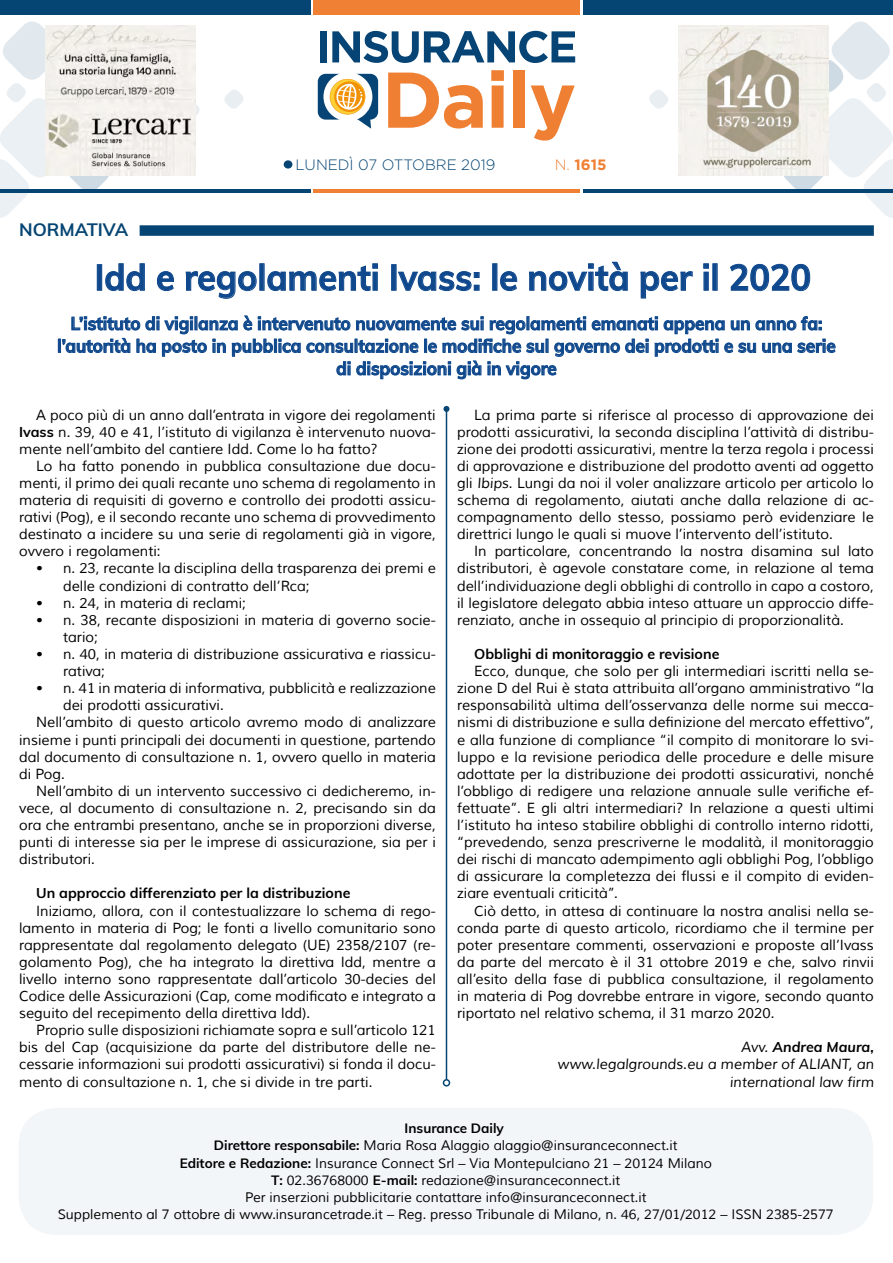
<style>
.page{position:relative;width:893px;height:1263px;background:#fff}
.page>*{position:absolute;margin:0;border:0;box-sizing:border-box;transform-origin:0 0}
.t1{font:700 36px "Muli";color:#0f488c;scale:.95 1}
.t2{font:700 18px/22.5px "Muli";color:#0f488c;text-align:center;scale:.95 1}
.t3{font:700 18px "Muli";color:#054573}
.t4{font:300 15px "Gotham";color:#054573}
.t5{font:700 15px "Gotham";color:#f08033}
.t6{font:14.25px/17.1px "Muli";color:#000;text-align:justify}
.t7{font:700 14.25px "Muli";color:#000}
.t8{font:italic 14.25px/17.1px "Muli";color:#000;text-align:right}
.t9{font:13.5px "Muli";color:#000}
.t10{font:700 13.5px "Muli";color:#000}
.s1{font-weight:300}
.s2{font-weight:700}
.s3{font-style:italic}
</style>
<div class="page">
<div style="left:0;top:0;width:310px;height:15px;background:#054573"></div>
<div style="left:313px;top:0;width:266px;height:15px;background:#f08033"></div>
<hr style="left:0;top:189px;width:310px;height:3px;background:#054573">
<hr style="left:313px;top:189px;width:266px;height:3px;background:#f08033">
<div style="left:284px;top:160px;width:8px;height:9px;background:#054573;border-radius:50%"></div>
<svg style="left:649px;top:90px;width:19px;height:19px"></svg>
<svg style="left:224px;top:90px;width:20px;height:19px"></svg>
<svg style="left:691px;top:21px;width:202px;height:197px"></svg>
<svg style="left:0;top:21px;width:202px;height:197px"></svg>
<svg style="left:318px;top:74px;width:60px;height:55px"></svg>
<svg style="left:388px;top:73px;width:95px;height:56px"></svg>
<svg style="left:491px;top:70px;width:13px;height:58px"></svg>
<div style="left:513px;top:70px;width:12px;height:58px;background:#ef7f32"></div>
<svg style="left:531px;top:85px;width:44px;height:56px"></svg>
<div style="left:320px;top:31px;width:6px;height:31px;background:#054474"></div>
<svg style="left:332px;top:31px;width:243px;height:32px"></svg>
<hr style="left:583px;top:189px;width:310px;height:3px;background:#054573">
<div style="left:583px;top:0;width:310px;height:15px;background:#054573"></div>
<img style="left:678px;top:26px;width:150px;height:150px">
<img style="left:46px;top:26px;width:150px;height:150px">
<div style="left:18px;top:1108px;width:855px;height:127px;background:#f3f6f8;border-radius:38px"></div>
<hr style="left:446px;top:409px;width:1px;height:671px;background:#054573">
<svg style="left:443px;top:406px;width:6px;height:6px"></svg>
<div style="left:443px;top:1079px;width:7px;height:7px;border:2px solid #054573;border-radius:50%"></div>
<div style="left:140px;top:225px;width:734px;height:11px;background:#054573"></div>
<div style="left:97px;top:264px;width:5px;height:27px;border:1px solid #0f488c"></div>
<svg style="left:105px;top:263px;width:40px;height:28px"></svg>
<svg style="left:157px;top:271px;width:17px;height:20px"></svg>
<svg style="left:185px;top:271px;width:72px;height:28px"></svg>
<svg style="left:267px;top:263px;width:111px;height:28px"></svg>
<div style="left:391px;top:264px;width:5px;height:27px;border:1px solid #0f488c"></div>
<svg style="left:398px;top:271px;width:82px;height:20px"></svg>
<div style="left:492px;top:263px;width:5px;height:28px;border:1px solid #0f488c"></div>
<svg style="left:500px;top:271px;width:17px;height:20px"></svg>
<svg style="left:529px;top:262px;width:99px;height:29px"></svg>
<svg style="left:640px;top:271px;width:53px;height:28px"></svg>
<div style="left:704px;top:272px;width:5px;height:19px;border:1px solid #0f488c"></div>
<svg style="left:703px;top:263px;width:6px;height:6px"></svg>
<svg style="left:730px;top:264px;width:80px;height:27px"></svg>
<div style="left:58px;top:339px;width:3px;height:14px;border:1px solid #0f488c"></div>
<svg style="left:62px;top:316px;width:773px;height:63px"></svg>
<p class="t4" style="left:296px;top:157px;width:201px">LUNEDÌ 07 OTTOBRE 2019</p>
<p class="t5" style="left:555px;top:156px;width:53px"><span class="s1">N.</span> 1615</p>
<p class="t3" style="left:19px;top:216px;width:111px">NORMATIVA</p>
<h1 class="t1" style="left:95px;top:251px;width:756px">Idd e regolamenti Ivass: le novità per il 2020</h1>
<p class="t2" style="left:57px;top:311px;width:821px">L’istituto di vigilanza è intervenuto nuovamente sui regolamenti emanati appena un anno fa: l’autorità ha posto in pubblica consultazione le modifiche sul governo dei prodotti e su una serie di disposizioni già in vigore</p>
<p class="t6" style="left:19px;top:406px;width:418px;text-indent:17px">A poco più di un anno dall’entrata in vigore dei regolamenti <span class="s2">Ivass</span> n. 39, 40 e 41, l’istituto di vigilanza è intervenuto nuova&shy;mente nell’ambito del cantiere Idd. Come lo ha fatto?</p>
<p class="t6" style="left:19px;top:458px;width:418px;text-indent:17px">Lo ha fatto ponendo in pubblica consultazione due docu&shy;menti, il primo dei quali recante uno schema di regolamento in materia di requisiti di governo e controllo dei prodotti assicu&shy;rativi (Pog), e il secondo recante uno schema di provvedimento destinato a incidere su una serie di regolamenti già in vigore, ovvero i regolamenti:</p>
<p class="t6" style="left:63px;top:560px;width:374px;text-indent:-27px">• n. 23, recante la disciplina della trasparenza dei premi e delle condizioni di contratto dell’Rca;</p>
<p class="t6" style="left:36px;top:594px;width:211px">• n. 24, in materia di reclami;</p>
<p class="t6" style="left:63px;top:612px;width:374px;text-indent:-27px">• n. 38, recante disposizioni in materia di governo socie&shy;tario;</p>
<p class="t6" style="left:63px;top:646px;width:374px;text-indent:-27px">• n. 40, in materia di distribuzione assicurativa e riassicu&shy;rativa;</p>
<p class="t6" style="left:36px;top:680px;width:401px">• n. 41 in materia di informativa, pubblicità e realizzazione</p>
<p class="t6" style="left:63px;top:697px;width:162px">dei prodotti assicurativi.</p>
<p class="t6" style="left:36px;top:714px;width:401px">Nell’ambito di questo articolo avremo modo di analizzare</p>
<p class="t6" style="left:19px;top:731px;width:418px">insieme i punti principali dei documenti in questione, partendo</p>
<p class="t6" style="left:19px;top:748px;width:418px">dal documento di consultazione n. 1, ovvero quello in materia</p>
<p class="t6" style="left:19px;top:765px;width:47px">di Pog.</p>
<p class="t6" style="left:36px;top:783px;width:401px">Nell’ambito di un intervento successivo ci dedicheremo, in-</p>
<p class="t6" style="left:19px;top:800px;width:418px">vece, al documento di consultazione n. 2, precisando sin da</p>
<p class="t6" style="left:19px;top:817px;width:418px">ora che entrambi presentano, anche se in proporzioni diverse,</p>
<p class="t6" style="left:19px;top:834px;width:418px">punti di interesse sia per le imprese di assicurazione, sia per i</p>
<p class="t6" style="left:19px;top:851px;width:77px">distributori.</p>
<p class="t7" style="left:36px;top:883px;width:316px">Un approccio differenziato per la distribuzione</p>
<p class="t6" style="left:19px;top:902px;width:418px;text-indent:17px">Iniziamo, allora, con il contestualizzare lo schema di rego&shy;lamento in materia di Pog; le fonti a livello comunitario sono rappresentate dal regolamento delegato (UE) 2358/2107 (re&shy;golamento Pog), che ha integrato la direttiva Idd, mentre a livello interno sono rappresentate dall’articolo 30-decies del Codice delle Assicurazioni (Cap, come modificato e integrato a seguito del recepimento della direttiva Idd).</p>
<p class="t6" style="left:19px;top:1022px;width:418px;text-indent:17px">Proprio sulle disposizioni richiamate sopra e sull’articolo 121 bis del Cap (acquisizione da parte del distributore delle ne&shy;cessarie informazioni sui prodotti assicurativi) si fonda il docu&shy;mento di consultazione n. 1, che si divide in tre parti.</p>
<p class="t6" style="left:457px;top:406px;width:418px;text-indent:17px">La prima parte si riferisce al processo di approvazione dei prodotti assicurativi, la seconda disciplina l’attività di distribu&shy;zione dei prodotti assicurativi, mentre la terza regola i processi di approvazione e distribuzione del prodotto aventi ad oggetto gli <span class="s3">Ibips</span>. Lungi da noi il voler analizzare articolo per articolo lo schema di regolamento, aiutati anche dalla relazione di ac&shy;compagnamento dello stesso, possiamo però evidenziare le direttrici lungo le quali si muove l’intervento dell’istituto.</p>
<p class="t6" style="left:457px;top:543px;width:418px;text-indent:17px">In particolare, concentrando la nostra disamina sul lato distributori, è agevole constatare come, in relazione al tema dell’individuazione degli obblighi di controllo in capo a costoro, il legislatore delegato abbia inteso attuare un approccio diffe&shy;renziato, anche in ossequio al principio di proporzionalità.</p>
<p class="t7" style="left:474px;top:643px;width:247px">Obblighi di monitoraggio e revisione</p>
<p class="t6" style="left:457px;top:663px;width:418px;text-indent:17px">Ecco, dunque, che solo per gli intermediari iscritti nella se&shy;zione D del Rui è stata attribuita all’organo amministrativo “la responsabilità ultima dell’osservanza delle norme sui mecca&shy;nismi di distribuzione e sulla definizione del mercato effettivo”, e alla funzione di compliance “il compito di monitorare lo svi&shy;luppo e la revisione periodica delle procedure e delle misure adottate per la distribuzione dei prodotti assicurativi, nonché l’obbligo di redigere una relazione annuale sulle verifiche ef&shy;fettuate”. E gli altri intermediari? In relazione a questi ultimi l’istituto ha inteso stabilire obblighi di controllo interno ridotti, “prevedendo, senza prescriverne le modalità, il monitoraggio dei rischi di mancato adempimento agli obblighi Pog, l’obbligo di assicurare la completezza dei flussi e il compito di eviden&shy;ziare eventuali criticità”.</p>
<p class="t6" style="left:457px;top:902px;width:418px;text-indent:17px">Ciò detto, in attesa di continuare la nostra analisi nella se&shy;conda parte di questo articolo, ricordiamo che il termine per poter presentare commenti, osservazioni e proposte all’Ivass da parte del mercato è il 31 ottobre 2019 e che, salvo rinvii all’esito della fase di pubblica consultazione, il regolamento in materia di Pog dovrebbe entrare in vigore, secondo quanto riportato nel relativo schema, il 31 marzo 2020.</p>
<p class="t8" style="left:558px;top:1039px;width:318px">Avv. <span class="s2">Andrea Maura,<br></span>www.legalgrounds.eu a member of ALIANT, an international law firm</p>
<p class="t10" style="left:405px;top:1118px;width:101px">Insurance Daily</p>
<p class="t9" style="left:214px;top:1137px;width:465px"><span class="s2">Direttore responsabile:</span> Maria Rosa Alaggio alaggio@insuranceconnect.it</p>
<p class="t9" style="left:180px;top:1154px;width:534px"><span class="s2">Editore e Redazione:</span> Insurance Connect Srl – Via Montepulciano 21 – 20124 Milano</p>
<p class="t9" style="left:271px;top:1172px;width:351px"><span class="s2">T:</span> 02.36768000 <span class="s2">E-mail:</span> redazione@insuranceconnect.it</p>
<p class="t9" style="left:245px;top:1189px;width:403px">Per inserzioni pubblicitarie contattare info@insuranceconnect.it</p>
<p class="t9" style="left:58px;top:1206px;width:777px">Supplemento al 7 ottobre di www.insurancetrade.it – Reg. presso Tribunale di Milano, n. 46, 27/01/2012 – ISSN 2385-2577</p>
</div>
